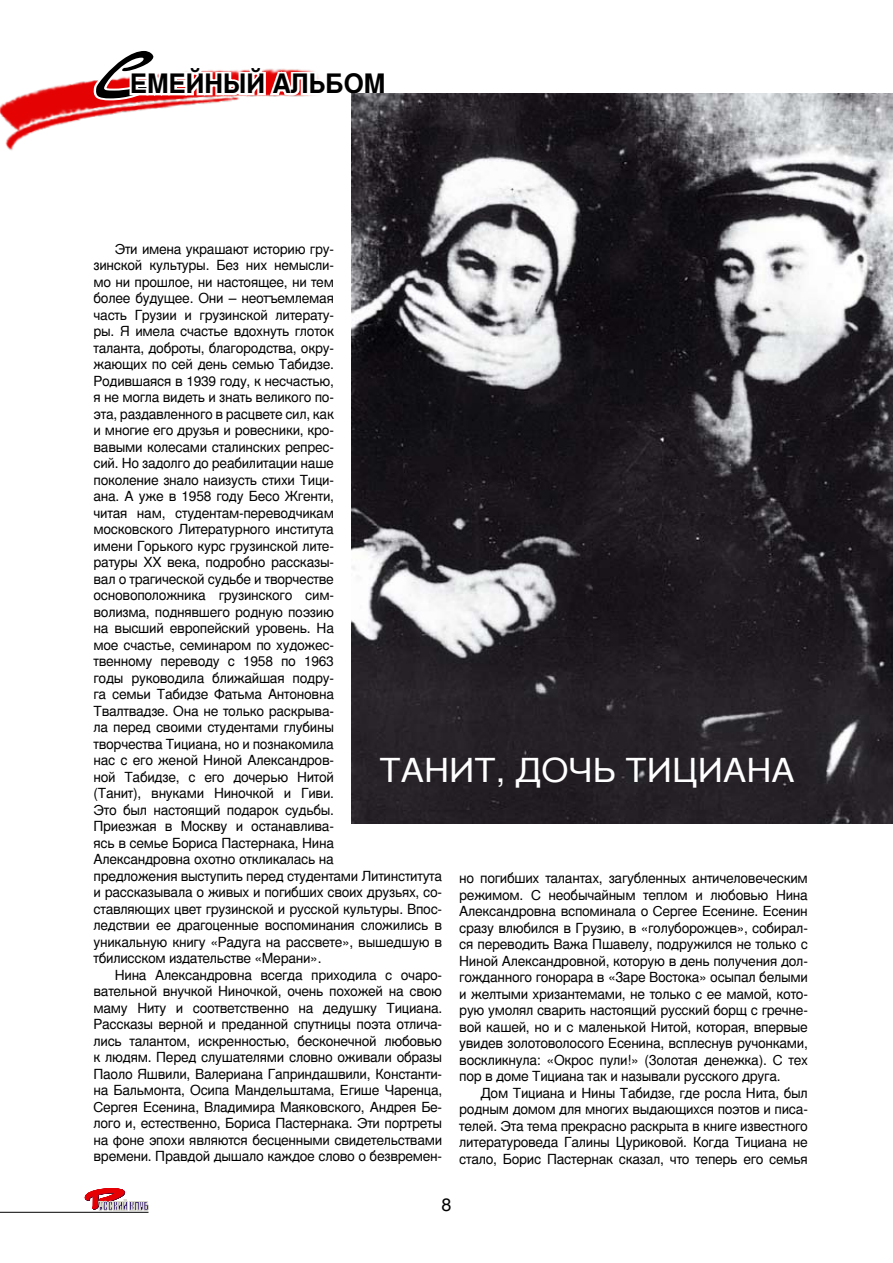
<style>
.page{position:relative;width:893px;height:1263px;background:#fff}
.page>*{position:absolute;margin:0;border:0;box-sizing:border-box;transform-origin:0 0}
.t1{font:italic 77.25px "Olga CTT";color:#000;scale:1.39 1}
.t2{font:32.85px "Nimbus San LCY";color:#fff;scale:1.06 1}
.t3{font:700 26.55px "Nimbus San LCY";color:#000}
.t4{font:13.8px/16.5px "Nimbus San LCY";letter-spacing:-.02em;color:#000;text-align:justify}
</style>
<div class="page">
<svg style="left:85px;top:1188px;width:63px;height:22px"></svg>
<hr style="left:0;top:1212px;width:148px;height:1px;background:#000">
<img style="left:0;top:81px;width:127px;height:70px">
<svg style="left:90px;top:68px;width:299px;height:44px"></svg>
<img style="left:351px;top:94px;width:541px;height:730px">
<h1 class="t1" style="left:94px;top:24px;width:33px">с</h1>
<h3 class="t3" style="left:130px;top:69px;width:257px">емейный альбом</h3>
<p class="t4" style="left:94px;top:241px;width:350px;text-align:left;text-indent:21px">Эти имена украшают историю гру-<br>зинской культуры. Без них немысли-<br>мо ни прошлое, ни настоящее, ни тем<br>более будущее. Они – неотъемлемая<br>часть Грузии и грузинской литерату-<br>ры. Я имела счастье вдохнуть глоток<br>таланта, доброты, благородства, окру-<br>жающих по сей день семью Табидзе.<br>Родившаяся в 1939 году, к несчастью,<br>я не могла видеть и знать великого по-<br>эта, раздавленного в расцвете сил, как<br>и многие его друзья и ровесники, кро-<br>вавыми колесами сталинских репрес-<br>сий. Но задолго до реабилитации наше<br>поколение знало наизусть стихи Тици-<br>ана. А уже в 1958 году Бесо Жгенти,<br>читая нам, студентам-переводчикам<br>московского Литературного института<br>имени Горького курс грузинской лите-<br>ратуры XX века, подробно рассказы-<br>вал о трагической судьбе и творчестве основоположника грузинского сим-<br>волизма, поднявшего родную поэзию<br>на высший европейский уровень. На<br>мое счастье, семинаром по художес-<br>твенному переводу с 1958 по 1963<br>годы руководила ближайшая подру-<br>га семьи Табидзе Фатьма Антоновна<br>Твалтвадзе. Она не только раскрыва-<br>ла перед своими студентами глубины<br>творчества Тициана, но и познакомила<br>нас с его женой Н иной Александров-<br>ной Табидзе, с его дочерью Н итой<br>(Танит), внуками Н иночкой и Гиви.<br>Это был настоящий подарок судьбы.<br>П риезжая в Москву и останавлива-<br>ясь в семье Бориса Пастернака, Н ина<br>Александровна охотно откликалась на<br>предложения выступить перед студентами Литинститута и рассказывала о живых и погибших своих друзьях, со&shy;ставляющих цвет грузинской и русской культуры. Впос&shy;ледствии ее драгоценные воспоминания сложились в уникальную книгу «Радуга на рассвете», вышедшую в тбилисском издательстве «Мерани».</p>
<p class="t4" style="left:94px;top:967px;width:350px;text-indent:21px">Н ина Александровна всегда приходила с очаро&shy;вательной внучкой Н иночкой, очень похожей на свою маму Н иту и соответственно на дедушку Тициана.<br>Рассказы верной и преданной спутницы поэта отлича&shy;лись талантом, искренностью, бесконечной любовью к людям. Перед слушателями словно оживали образы Паоло Яшвили, Валериана Гаприндашвили, Константи&shy;на Бальмонта, Осипа Мандельштама, Егише Чаренца, Сергея Есенина, Владимира Маяковского, Андрея Бе&shy;лого и, естественно, Бориса П астернака. Эти портреты на фоне эпохи являются бесценными свидетельствами времени. П равдой дышало каждое слово о безвремен-</p>
<h2 class="t2" style="left:379px;top:751px;width:23px">ТАНИТ</h2>
<h2 class="t2" style="left:496px;top:751px;width:147px">, ДОЧЬТИЦИАНА</h2>
<p class="t4" style="left:459px;top:870px;width:350px">но погибших талантах, загубленных античеловеческим режимом. С необычайным теплом и любовью Н ина Александровна вспоминала о Сергее Есе-нине. Есенин сразу влюбился в Грузию, в «голуборожцев», собирал&shy;ся перево-дить Важа П шавелу, подружился не толь-ко с Н иной Александровной, которую в день получения дол&shy;гожданного гонорара в «Заре Востока» осыпал белыми и желтыми хризантемами, не только с ее мамой, кото&shy;рую умолял сварить настоя- щий русский борщ с гречне&shy;вой кашей, но и с маленькой Н итой, которая, впер-вые увидев золотоволосого Есенина, всплеснув ручонками, воскликнула: «Окрос пули!» (Золотая денежка). С тех пор в доме Тициана так и называли русского друга.</p>
<p class="t4" style="left:459px;top:1085px;width:350px;text-indent:21px">Дом Тициана и Н ины Табидзе, где росла Н ита, был родным домом для многих выдающихся поэтов и писа&shy;телей. Эта тема прекрасно раскрыта в книге известного литературоведа Галины Цуриковой. Когда Тициана не стало, Борис Пастернак сказал, что теперь его семья</p>
</div>
